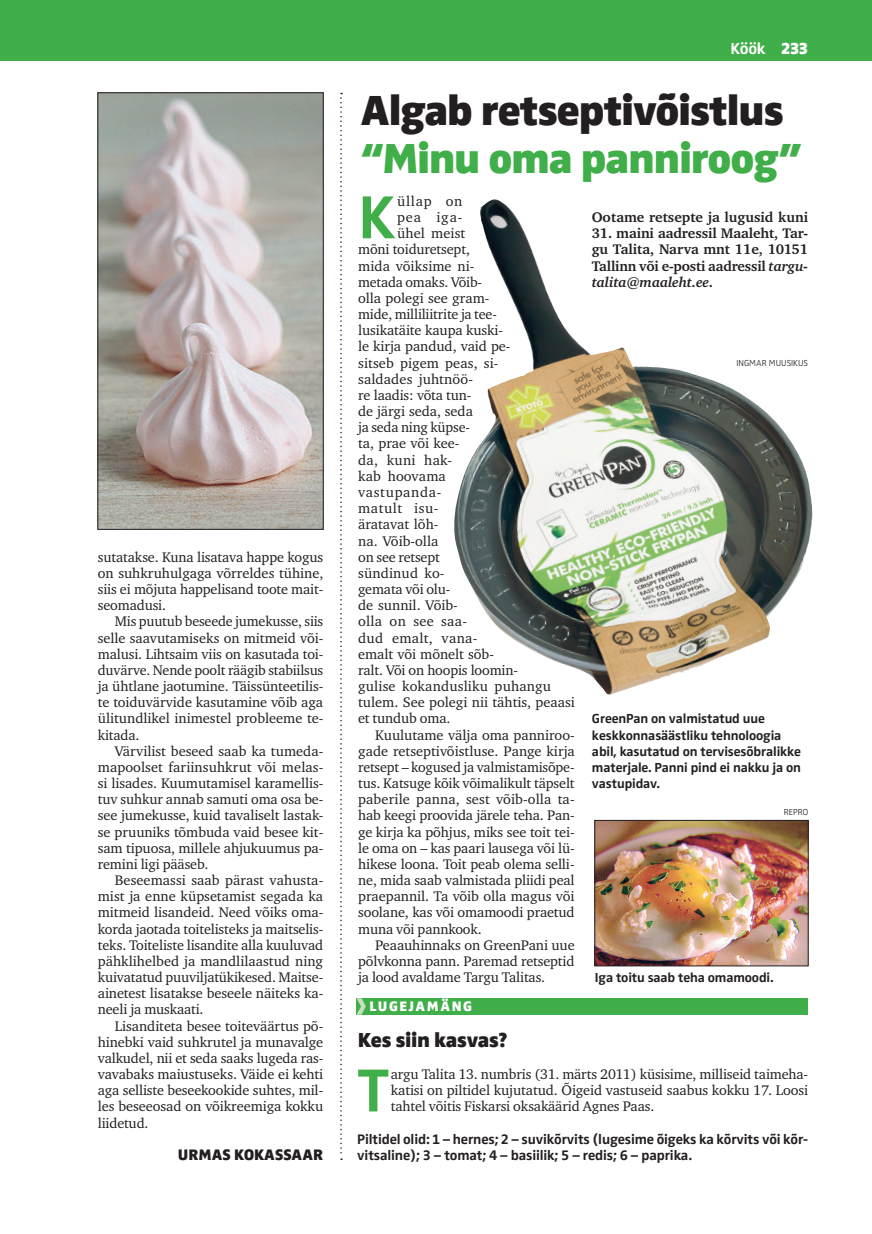
<style>
.page{position:relative;width:872px;height:1234px;background:#fff}
.page>*{position:absolute;margin:0;border:0;box-sizing:border-box;transform-origin:0 0}
.t1{font:700 62.7px "Zwo Pro";color:#40ae49}
.t2{font:900 43.5px "Zwo Pro";letter-spacing:-.025em;color:#231f20}
.t3{font:900 43.5px "Zwo Pro";letter-spacing:-.03em;color:#40ae49}
.t4{font:900 21px "Zwo Pro";letter-spacing:-.015em;color:#231f20}
.t5{font:700 16.5px "Zwo Pro";color:#fff}
.t6{font:900 15.75px "Zwo Pro";color:#231f20}
.t7{font:14.25px/16.2px "Charter ITC";letter-spacing:-.01em;color:#231f20;text-align:justify}
.t8{font:700 14.25px/16.2px "Charter ITC";color:#231f20;text-align:justify}
.t9{font:14.25px "Charter ITC";letter-spacing:.01em;color:#231f20}
.t10{font:700 14.25px/16.2px "Zwo Pro";letter-spacing:-.01em;color:#231f20}
.t11{font:14.25px "Charter ITC";letter-spacing:.02em;color:#231f20}
.t12{font:14.25px "Charter ITC";letter-spacing:.015em;color:#231f20}
.t13{font:14.25px "Charter ITC";letter-spacing:.045em;color:#231f20}
.t14{font:900 14.25px "Zwo Pro";letter-spacing:.105em;color:#fff}
.t15{font:14.25px "Charter ITC";letter-spacing:.04em;color:#231f20}
.t16{font:700 13.5px/16.2px "Zwo Pro";letter-spacing:-.01em;color:#231f20}
.t17{font:300 9px "Zwo Pro";color:#231f20}
.s1{font-weight:900}
.s2{font-style:italic}
</style>
<div class="page">
<div style="left:0;top:0;width:872px;height:60px;background:#40ae49"></div>
<svg style="left:340px;top:93px;width:2px;height:1066px"></svg>
<div style="left:356px;top:998px;width:452px;height:16px;background:#40ae49"></div>
<svg style="left:356px;top:998px;width:10px;height:16px"></svg>
<img style="left:100px;top:95px;width:221px;height:432px">
<img style="left:454px;top:199px;width:359px;height:496px">
<img style="left:596px;top:822px;width:210px;height:141px">
<div style="left:594px;top:820px;width:214px;height:145px;border:1px solid #231f20"></div>
<p class="t7" style="left:98px;top:548px;width:227px">sutatakse. Kuna lisatava happe kogus on suhkruhulgaga võrreldes tühine, siis ei mõjuta happelisand toote mait&shy;seomadusi.</p>
<p class="t7" style="left:98px;top:613px;width:227px;text-indent:17px">Mis puutub beseede jumekusse, siis selle saavutamiseks on mitmeid või&shy;malusi. Lihtsaim viis on kasutada toi&shy;duvärve. Nende poolt räägib stabiilsus ja ühtlane jaotumine. Täissünteetilis&shy;te toiduvärvide kasutamine võib aga ülitundlikel inimestel probleeme te&shy;kitada.</p>
<p class="t7" style="left:98px;top:742px;width:227px;text-indent:17px">Värvilist beseed saab ka tumeda&shy;mapoolset fariinsuhkrut või melas&shy;si lisades. Kuumutamisel karamellis&shy;tuv suhkur annab samuti oma osa be&shy;see jumekusse, kuid tavaliselt lastak&shy;se pruuniks tõmbuda vaid besee kit&shy;sam tipuosa, millele ahjukuumus pa&shy;remini ligi pääseb.</p>
<p class="t7" style="left:98px;top:871px;width:227px;text-indent:17px">Beseemassi saab pärast vahusta&shy;mist ja enne küpsetamist segada ka mitmeid lisandeid. Need võiks oma&shy;korda jaotada toitelisteks ja maitselis&shy;teks. Toiteliste lisandite alla kuuluvad pähklihelbed ja mandlilaastud ning kuivatatud puuviljatükikesed. Maitse&shy;ainetest lisatakse beseele näiteks ka&shy;neeli ja muskaati.</p>
<p class="t7" style="left:98px;top:1017px;width:227px;text-indent:17px">Lisanditeta besee toiteväärtus põ&shy;hinebki vaid suhkrutel ja munavalge valkudel, nii et seda saaks lugeda ras&shy;vavabaks maiustuseks. Väide ei kehti aga selliste beseekookide suhtes, mil&shy;les beseeosad on võikreemiga kokku liidetud.</p>
<p class="t6" style="left:178px;top:1144px;width:147px">URMAS KOKASSAAR</p>
<p class="t5" style="left:730px;top:39px;width:79px">Köök <span class="s1">233</span></p>
<h2 class="t2" style="left:360px;top:84px;width:425px">Algab retseptivõistlus</h2>
<h2 class="t3" style="left:360px;top:132px;width:443px">“Minu oma panniroog”</h2>
<h1 class="t1" style="left:358px;top:180px;width:39px">K</h1>
<p class="t7" style="left:397px;top:193px;width:67px">üllap on</p>
<p class="t7" style="left:397px;top:209px;width:67px">pea iga-</p>
<p class="t9" style="left:397px;top:224px;width:70px">ühel meist</p>
<p class="t7" style="left:358px;top:241px;width:113px">mõni toiduretsept,</p>
<p class="t7" style="left:358px;top:257px;width:118px">mida võiksime ni-</p>
<p class="t7" style="left:358px;top:274px;width:125px">metada omaks. Võib-</p>
<p class="t7" style="left:358px;top:290px;width:133px">olla polegi see gram-</p>
<p class="t7" style="left:358px;top:306px;width:140px">mide, milliliitrite ja tee-</p>
<p class="t7" style="left:358px;top:322px;width:146px">lusikatäite kaupa kuski-</p>
<p class="t7" style="left:358px;top:338px;width:154px">le kirja pandud, vaid pe-</p>
<p class="t9" style="left:358px;top:354px;width:142px">sitseb pigem peas, si-</p>
<p class="t9" style="left:358px;top:370px;width:116px">saldades juhtnöö-</p>
<p class="t7" style="left:358px;top:387px;width:115px">re laadis: võta tun-</p>
<p class="t7" style="left:358px;top:403px;width:116px">de järgi seda, seda</p>
<p class="t7" style="left:358px;top:419px;width:113px">ja seda ning küpse-</p>
<p class="t7" style="left:358px;top:435px;width:103px">ta, prae või kee-</p>
<p class="t11" style="left:358px;top:451px;width:95px">da, kuni hak-</p>
<p class="t9" style="left:358px;top:467px;width:89px">kab hoovama</p>
<p class="t13" style="left:358px;top:483px;width:85px">vastupanda-</p>
<p class="t15" style="left:358px;top:499px;width:82px">matult isu-</p>
<p class="t7" style="left:358px;top:516px;width:82px">äratavat lõh-</p>
<p class="t7" style="left:358px;top:532px;width:82px">na. Võib-olla</p>
<p class="t7" style="left:358px;top:548px;width:83px">on see retsept</p>
<p class="t9" style="left:358px;top:564px;width:88px">sündinud ko-</p>
<p class="t7" style="left:358px;top:581px;width:94px">gemata või olu-</p>
<p class="t7" style="left:358px;top:597px;width:101px">de sunnil. Võib-</p>
<p class="t12" style="left:358px;top:612px;width:110px">olla on see saa-</p>
<p class="t11" style="left:358px;top:628px;width:121px">dud emalt, vana-</p>
<p class="t7" style="left:358px;top:645px;width:137px">emalt või mõnelt sõb-</p>
<p class="t7" style="left:358px;top:661px;width:161px">ralt. Või on hoopis loomin-</p>
<p class="t9" style="left:358px;top:677px;width:194px">gulise kokandusliku puhangu</p>
<p class="t7" style="left:358px;top:694px;width:218px">tulem. See polegi nii tähtis, peaasi</p>
<p class="t7" style="left:358px;top:710px;width:94px">et tundub oma.</p>
<p class="t7" style="left:375px;top:726px;width:201px">Kuulutame välja oma panniroo-</p>
<p class="t7" style="left:358px;top:742px;width:218px">gade retseptivõistluse. Pange kirja</p>
<p class="t7" style="left:358px;top:758px;width:218px">retsept – kogused ja valmistamisõpe-</p>
<p class="t7" style="left:358px;top:774px;width:218px">tus. Katsuge kõik võimalikult täpselt</p>
<p class="t9" style="left:358px;top:790px;width:218px">paberile panna, sest võib-olla ta-</p>
<p class="t7" style="left:358px;top:807px;width:218px">hab keegi proovida järele teha. Pan-</p>
<p class="t7" style="left:358px;top:823px;width:218px">ge kirja ka põhjus, miks see toit tei-</p>
<p class="t7" style="left:358px;top:839px;width:218px">le oma on – kas paari lausega või lü-</p>
<p class="t7" style="left:358px;top:855px;width:218px">hikese loona. Toit peab olema selli-</p>
<p class="t7" style="left:358px;top:871px;width:218px">ne, mida saab valmistada pliidi peal</p>
<p class="t7" style="left:358px;top:888px;width:218px">praepannil. Ta võib olla magus või</p>
<p class="t7" style="left:358px;top:904px;width:218px">soolane, kas või omamoodi praetud</p>
<p class="t7" style="left:358px;top:920px;width:125px">muna või pannkook.</p>
<p class="t7" style="left:375px;top:936px;width:201px">Peaauhinnaks on GreenPani uue</p>
<p class="t7" style="left:358px;top:952px;width:218px">põlvkonna pann. Paremad retseptid</p>
<p class="t7" style="left:358px;top:968px;width:189px">ja lood avaldame Targu Talitas.</p>
<p class="t14" style="left:369px;top:997px;width:104px">LUGEJAMÄNG</p>
<h3 class="t4" style="left:358px;top:1027px;width:151px">Kes siin kasvas?</h3>
<p class="t8" style="left:591px;top:209px;width:218px">Ootame retsepte ja lugusid kuni</p>
<p class="t8" style="left:591px;top:225px;width:218px">31. maini aadressil Maaleht, Tar&shy;gu Talita, Narva mnt 11e, 10151<br>Tallinn või e-posti aadressil <span class="s2">targu&shy;talita@maaleht.ee</span>.</p>
<p class="t17" style="left:736px;top:357px;width:73px">INGMAR MUUSIKUS</p>
<p class="t16" style="left:592px;top:710px;width:211px">GreenPan on valmistatud uue keskkonnasäästliku tehnoloogia abil, kasutatud on tervisesõbralikke materjale. Panni pind ei nakku ja on vastupidav.</p>
<p class="t17" style="left:783px;top:807px;width:26px">REPRO</p>
<p class="t16" style="left:595px;top:969px;width:180px">Iga toitu saab teha omamoodi.</p>
<h1 class="t1" style="left:357px;top:1053px;width:33px">T</h1>
<p class="t7" style="left:391px;top:1065px;width:419px">argu Talita 13. numbris (31. märts 2011) küsisime, milliseid taimeha&shy;katisi on piltidel kujutatud. Õigeid vastuseid saabus kokku 17. Loosi tahtel võitis Fiskarsi oksakäärid Agnes Paas.</p>
<p class="t10" style="left:357px;top:1130px;width:452px">Piltidel olid: 1 – hernes; 2 – suvikõrvits (lugesime õigeks ka kõrvits või kõr&shy;vitsaline); 3 – tomat; 4 – basiilik; 5 – redis; 6 – paprika.</p>
</div>
